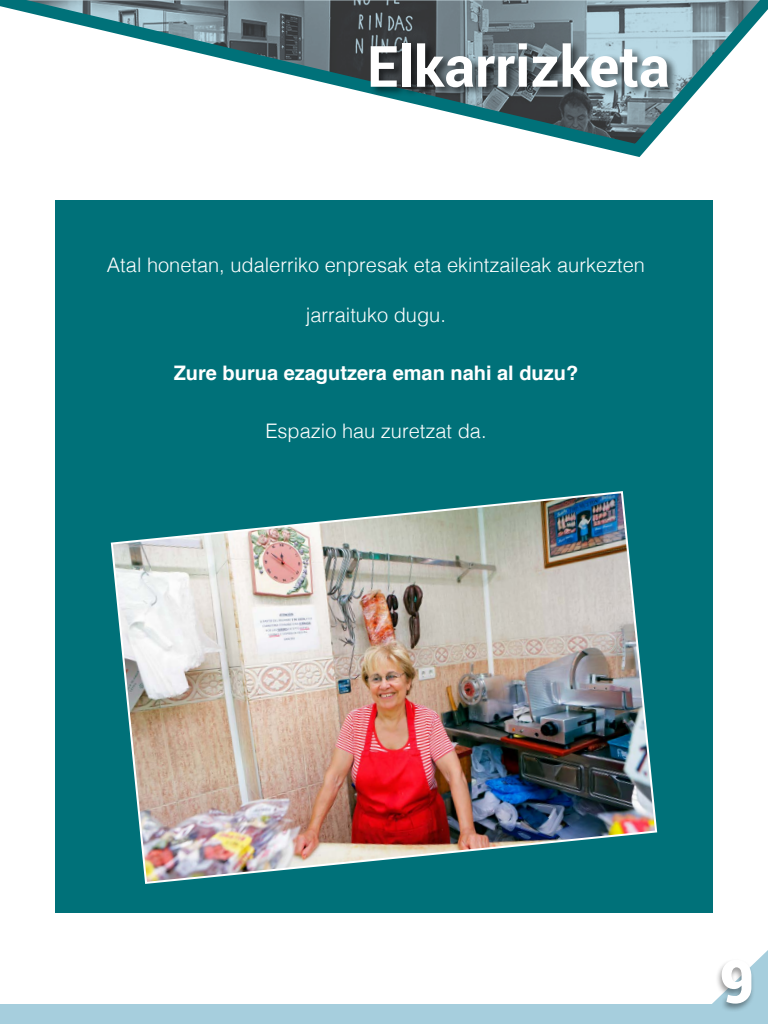
<style>
.page{position:relative;width:768px;height:1024px;background:#fff}
.page>*{position:absolute;margin:0;border:0;box-sizing:border-box;transform-origin:0 0}
.t1{font:900 60px "Roboto";color:#fff}
.t2{font:700 57px "Roboto";color:#fff}
.t3{font:300 20px "Helvetica";color:#fff}
.t4{font:700 20px "Helvetica";color:#fff}
</style>
<div class="page">
<div style="left:0;top:1004px;width:768px;height:20px;background:#a6cedd"></div>
<svg style="left:712px;top:950px;width:56px;height:54px"></svg>
<div style="left:715px;top:959px;width:41px;height:54px;background:#000;opacity:.4"></div>
<svg style="left:0;top:0;width:768px;height:157px"></svg>
<div style="left:55px;top:200px;width:658px;height:713px;background:#007179"></div>
<img style="left:110px;top:491px;width:548px;height:393px">
<div style="left:369px;top:40px;width:310px;height:58px;background:#000;opacity:.6"></div>
<h2 class="t2" style="left:367px;top:26px;width:304px">Elkarrizketa</h2>
<p class="t3" style="left:107px;top:248px;width:540px">Atal honetan, udalerriko enpresak eta ekintzaileak aurkezten</p>
<p class="t3" style="left:306px;top:298px;width:142px">jarraituko dugu.</p>
<p class="t4" style="left:174px;top:357px;width:406px">Zure burua ezagutzera eman nahi al duzu?</p>
<p class="t3" style="left:265px;top:414px;width:223px">Espazio hau zuretzat da.</p>
<h1 class="t1" style="left:719px;top:939px;width:36px">9</h1>
</div>
